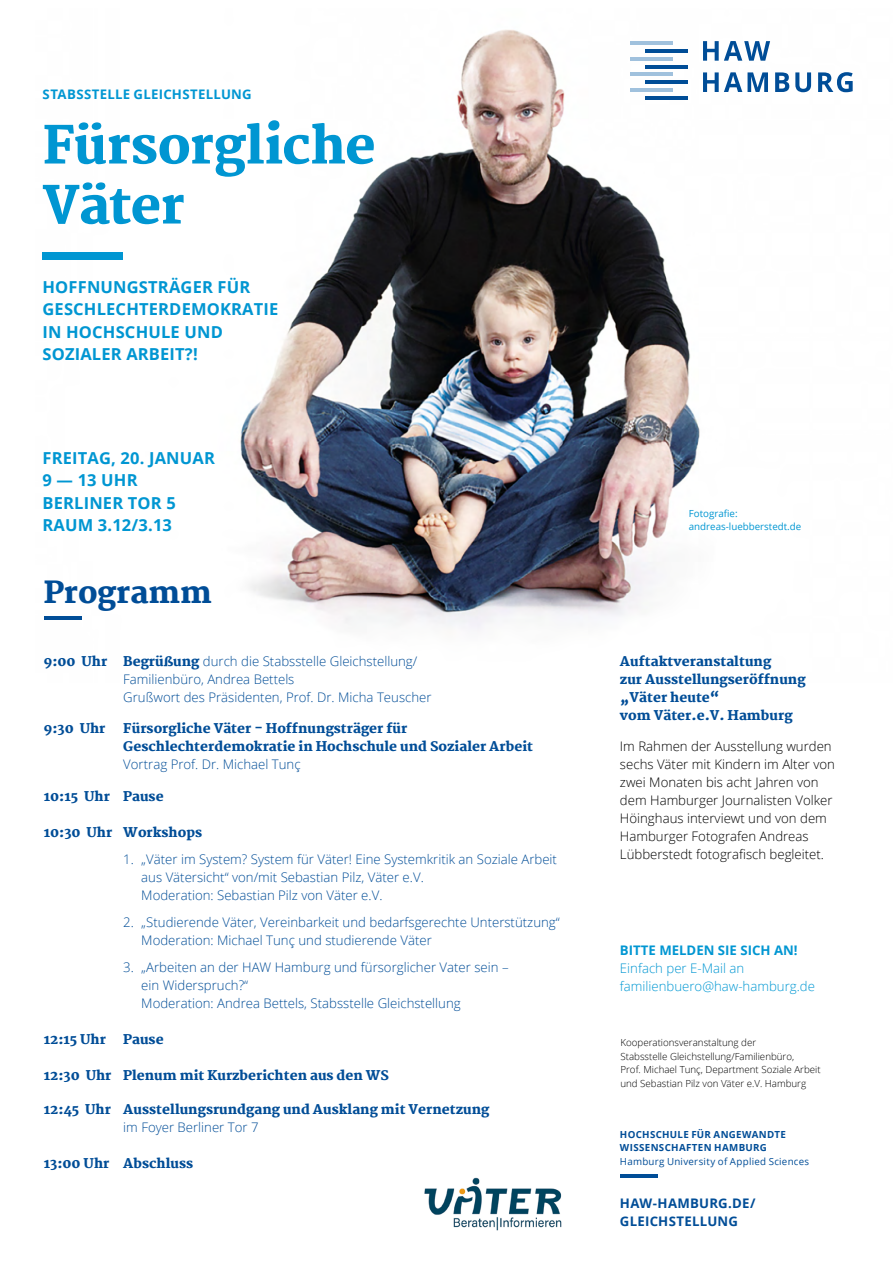
<style>
.page{position:relative;width:893px;height:1263px;background:#fff}
.page>*{position:absolute;margin:0;border:0;box-sizing:border-box;transform-origin:0 0}
.t1{font:800 51px "Martel";letter-spacing:-.01em;color:#0096d2}
.t2{font:800 30px "Martel";color:#004d97}
.Fließtext{font:700 16.5px/22.5px "Open Sans";letter-spacing:.01em;color:#0096d2}
.t3{font:300 13.2px/18px "Open Sans";color:#004d97}
.t4{font:800 13.2px/18px "Martel";color:#004d97}
.t5{font:300 13.2px/18px "Open Sans";color:#000}
.t6{font:300 13.2px/18px "Open Sans";color:#0098d3}
.Fließtext-2{font:700 13.2px "Open Sans";letter-spacing:.015em;color:#004d97}
.Fließtext-3{font:700 13.2px "Open Sans";letter-spacing:.02em;color:#0096d2}
.t7{font:300 9.75px/13.5px "Open Sans";color:#000}
.Fließtext-4{font:700 9.75px "Open Sans";letter-spacing:.035em;color:#004d97}
.Fließtext-5{font:9.75px "Open Sans";letter-spacing:.025em;color:#004d97}
.t8{font:9.75px "Open Sans";color:#0096d2}
.s1{font-family:"Martel";font-weight:800}
.s2{font-family:"Open Sans";font-weight:300}
.s3{font-weight:700;color:#0096d2}
.s4{color:#0096d2}
</style>
<div class="page">
<img style="left:42px;top:30px;width:807px;height:601px">
<hr style="left:630px;top:41px;width:42px;height:4px;background:#a0c1dd">
<hr style="left:630px;top:57px;width:42px;height:4px;background:#a0c1dd">
<hr style="left:630px;top:72px;width:42px;height:4px;background:#a0c1dd">
<hr style="left:630px;top:88px;width:42px;height:4px;background:#a0c1dd">
<hr style="left:646px;top:49px;width:42px;height:4px;background:#004d97">
<hr style="left:646px;top:65px;width:42px;height:4px;background:#004d97">
<hr style="left:646px;top:80px;width:42px;height:4px;background:#004d97">
<hr style="left:646px;top:96px;width:42px;height:4px;background:#004d97">
<svg style="left:703px;top:41px;width:67px;height:20px"></svg>
<svg style="left:703px;top:72px;width:150px;height:20px"></svg>
<div style="left:43px;top:252px;width:80px;height:7px;background:#0096d2"></div>
<hr style="left:620px;top:1175px;width:37px;height:3px;background:#004d97">
<hr style="left:44px;top:616px;width:37px;height:3px;background:#004d97">
<img style="left:424px;top:1177px;width:138px;height:54px">
<p class="Fließtext-3" style="left:43px;top:85px;width:211px">STABSSTELLE GLEICHSTELLUNG</p>
<p class="t1" style="left:43px;top:116px;width:335px">Fürsorgliche</p>
<p class="t1" style="left:43px;top:176px;width:144px">Väter</p>
<p class="Fließtext" style="left:43px;top:275px;width:237px">HOFFNUNGSTRÄGER FÜR<br>GESCHLECHTERDEMOKRATIE<br>IN HOCHSCHULE UND<br>SOZIALER ARBEIT?!</p>
<p class="Fließtext" style="left:43px;top:446px;width:174px">FREITAG, 20. JANUAR<br>9 — 13 UHR</p>
<p class="Fließtext" style="left:43px;top:491px;width:135px">BERLINER TOR 5<br>RAUM 3.12/3.13</p>
<p class="t2" style="left:44px;top:575px;width:170px">Programm</p>
<p class="t3" style="left:123px;top:651px;width:296px;text-indent:-80px"><span class="s1">9:00 Uhr Begrüßung</span> durch die Stabsstelle Gleichstellung/<br>Familienbüro, Andrea Bettels</p>
<p class="t3" style="left:123px;top:687px;width:310px">Grußwort des Präsidenten, Prof. Dr. Micha Teuscher</p>
<p class="t4" style="left:44px;top:720px;width:63px">9:30 Uhr</p>
<p class="t4" style="left:123px;top:720px;width:411px">Fürsorgliche Väter - Hoffnungsträger für<br>Geschlechterdemokratie in Hochschule und Sozialer Arbeit<br><span class="s2">Vortrag Prof. Dr. Michael Tunç</span></p>
<p class="t4" style="left:44px;top:787px;width:121px">10:15 Uhr Pause</p>
<p class="t4" style="left:44px;top:823px;width:160px">10:30 Uhr Workshops</p>
<p class="t3" style="left:141px;top:849px;width:417px;text-indent:-18px">1. „Väter im System? System für Väter! Eine Systemkritik an Soziale Arbeit aus Vätersicht“ von/mit Sebastian Pilz, Väter e.V.<br>Moderation: Sebastian Pilz von Väter e.V.</p>
<p class="t3" style="left:123px;top:912px;width:438px">2. „Studierende Väter, Vereinbarkeit und bedarfsgerechte Unterstützung“</p>
<p class="t3" style="left:141px;top:930px;width:292px">Moderation: Michael Tunç und studierende Väter</p>
<p class="t3" style="left:141px;top:957px;width:369px;text-indent:-18px">3. „Arbeiten an der HAW Hamburg und fürsorglicher Vater sein – ein Widerspruch?“<br>Moderation: Andrea Bettels, Stabsstelle Gleichstellung</p>
<p class="t4" style="left:44px;top:1030px;width:64px">12:15 Uhr</p>
<p class="t4" style="left:123px;top:1030px;width:42px">Pause</p>
<p class="t4" style="left:44px;top:1066px;width:347px">12:30 Uhr Plenum mit Kurzberichten aus den WS</p>
<p class="t4" style="left:123px;top:1101px;width:368px;text-indent:-80px">12:45 Uhr Ausstellungsrundgang und Ausklang mit Vernetzung <span class="s2">im Foyer Berliner Tor 7</span></p>
<p class="t4" style="left:44px;top:1155px;width:151px">13:00 Uhr Abschluss</p>
<p class="t8" style="left:689px;top:506px;width:50px">Fotografie:</p>
<p class="t8" style="left:689px;top:520px;width:114px">andreas-luebberstedt.de</p>
<p class="t4" style="left:620px;top:652px;width:187px">Auftaktveranstaltung<br>zur Ausstellungseröffnung „Väter heute“<br>vom Väter.e.V. Hamburg</p>
<p class="t5" style="left:620px;top:737px;width:217px">Im Rahmen der Ausstellung wurden sechs Väter mit Kindern im Alter von zwei Monaten bis acht Jahren von dem Hamburger Journalisten Volker Höinghaus interviewt und von dem Hamburger Fotografen Andreas Lübberstedt fotografisch begleitet.</p>
<p class="t6" style="left:620px;top:941px;width:196px"><span class="s3">BITTE MELDEN SIE SICH AN!<br></span><span class="s4">Einfach per E-Mail an </span>familienbuero@haw-hamburg.de</p>
<p class="t7" style="left:620px;top:1036px;width:202px">Kooperationsveranstaltung der<br>Stabsstelle Gleichstellung/Familienbüro,<br>Prof. Michael Tunç, Department Soziale Arbeit</p>
<p class="t7" style="left:620px;top:1076px;width:187px">und Sebastian Pilz von Väter e.V. Hamburg</p>
<p class="Fließtext-4" style="left:620px;top:1127px;width:167px">HOCHSCHULE FÜR ANGEWANDTE</p>
<p class="Fließtext-4" style="left:620px;top:1140px;width:148px">WISSENSCHAFTEN HAMBURG</p>
<p class="Fließtext-5" style="left:620px;top:1154px;width:191px">Hamburg University of Applied Sciences</p>
<p class="Fließtext-2" style="left:620px;top:1194px;width:137px">HAW-HAMBURG.DE/</p>
<p class="Fließtext-2" style="left:620px;top:1212px;width:120px">GLEICHSTELLUNG</p>
</div>
